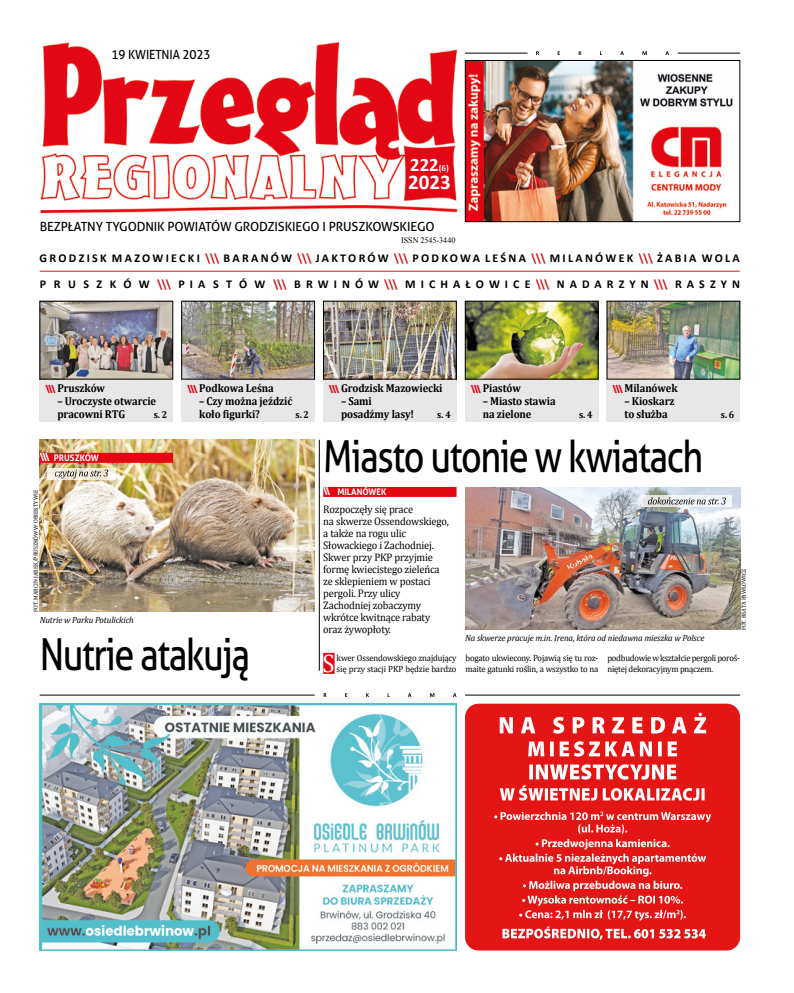
<style>
.page{position:relative;width:794px;height:993px;background:#fff}
.page>*{position:absolute;margin:0;border:0;box-sizing:border-box;transform-origin:0 0}
.t1{font:44px "Aller";letter-spacing:-.04em;color:#000;scale:.82 1}
.t2{font:25.5px "Cambria";color:#fff;scale:.96 1}
.t3{font:700 21px "Calibri";color:#fff}
.t4{font:700 19px "Calibri";color:#fff}
.t5{font:12.6px "Aller";letter-spacing:-.01em;color:#000}
.t6{font:12.6px "Aller";letter-spacing:-.01em;color:#000;scale:.94 1}
.t7{font:700 12px "Calibri";letter-spacing:.19em;color:#000}
.t8{font:700 12px "Calibri";letter-spacing:.425em;color:#000}
.t9{font:700 11.5px/13px "Cambria";letter-spacing:-.01em;color:#000;scale:.92 1}
.t10{font:11px/12px "Cambria";letter-spacing:-.015em;color:#000;scale:.95 1}
.t11{font:700 10px "Cambria";color:#000;scale:.92 1}
.t12{font:9px/11px "Cambria";letter-spacing:-.025em;color:#000;scale:.96 1}
.t13{font:italic 9px "Cambria";letter-spacing:-.015em;color:#000}
.t14{font:700 9px "Aller";color:#fff;scale:.96 1}
.t15{font:8.4px "Times New Roman";color:#000;scale:.96 1}
.t16{font:6px "Cambria";color:#000;scale:.96 1}
.s1{font-size:9px}
.s2{color:#cd1719}
.s3{font-size:11px}
</style>
<div class="page">
<img style="left:40px;top:43px;width:417px;height:171px">
<div style="left:40px;top:300px;width:133px;height:122px;background:#e8e7e7"></div>
<div style="left:181px;top:300px;width:134px;height:122px;background:#e8e7e7"></div>
<div style="left:323px;top:300px;width:133px;height:122px;background:#e8e7e7"></div>
<div style="left:465px;top:300px;width:133px;height:122px;background:#e8e7e7"></div>
<div style="left:607px;top:300px;width:133px;height:122px;background:#e8e7e7"></div>
<img style="left:42px;top:303px;width:129px;height:74px">
<div style="left:40px;top:301px;width:133px;height:78px;border:1px solid #000"></div>
<img style="left:183px;top:303px;width:130px;height:74px">
<div style="left:181px;top:301px;width:134px;height:78px;border:1px solid #000"></div>
<img style="left:325px;top:303px;width:129px;height:74px">
<div style="left:323px;top:301px;width:133px;height:78px;border:1px solid #000"></div>
<img style="left:467px;top:303px;width:129px;height:74px">
<div style="left:465px;top:301px;width:133px;height:78px;border:1px solid #000"></div>
<img style="left:609px;top:303px;width:129px;height:74px">
<div style="left:607px;top:301px;width:133px;height:78px;border:1px solid #000"></div>
<hr style="left:465px;top:53px;width:62px;height:1px;background:#000">
<hr style="left:677px;top:53px;width:63px;height:1px;background:#000">
<svg style="left:536px;top:51px;width:133px;height:4px"></svg>
<hr style="left:40px;top:271px;width:700px;height:1px;background:#cd1719">
<img style="left:467px;top:62px;width:266px;height:158px">
<div style="left:465px;top:60px;width:275px;height:162px;border:1px solid #000"></div>
<div style="left:466px;top:705px;width:272px;height:243px;background:#e41515;border-radius:12px"></div>
<div style="left:465px;top:703px;width:275px;height:247px;border:3px solid #e41515;border-radius:12px"></div>
<svg style="left:502px;top:926px;width:204px;height:13px"></svg>
<svg style="left:494px;top:811px;width:217px;height:109px"></svg>
<svg style="left:500px;top:785px;width:204px;height:15px"></svg>
<svg style="left:529px;top:764px;width:147px;height:15px"></svg>
<svg style="left:528px;top:741px;width:149px;height:15px"></svg>
<svg style="left:500px;top:712px;width:206px;height:21px"></svg>
<img style="left:40px;top:703px;width:416px;height:247px">
<img style="left:40px;top:439px;width:275px;height:172px">
<div style="left:323px;top:486px;width:133px;height:10px;background:#e30613"></div>
<div style="left:323px;top:652px;width:11px;height:21px;background:#e30613"></div>
<img style="left:465px;top:487px;width:275px;height:142px">
<hr style="left:40px;top:694px;width:275px;height:1px;background:#000">
<hr style="left:465px;top:694px;width:275px;height:1px;background:#000">
<svg style="left:324px;top:693px;width:132px;height:3px"></svg>
<div style="left:40px;top:452px;width:133px;height:10px;background:#e30613"></div>
<svg style="left:47px;top:468px;width:69px;height:12px"></svg>
<svg style="left:55px;top:469px;width:53px;height:9px"></svg>
<svg style="left:641px;top:495px;width:91px;height:11px"></svg>
<svg style="left:648px;top:497px;width:78px;height:7px"></svg>
<hr style="left:319px;top:439px;width:1px;height:231px;background:#000">
<p class="t6" style="left:112px;top:46px;width:107px">19 KWIETNIA 2023</p>
<h3 class="t4" style="left:410px;top:152px;width:40px">222<span class="s1">(6)</span></h3>
<h3 class="t3" style="left:408px;top:169px;width:44px">2023</h3>
<p class="t5" style="left:40px;top:219px;width:396px">BEZPŁATNY TYGODNIK POWIATÓW GRODZISKIEGO I PRUSZKOWSKIEGO</p>
<p class="t15" style="left:401px;top:234px;width:58px">ISSN 2545-3440</p>
<p class="t7" style="left:40px;top:250px;width:701px">GRODZISK MAZOWIECKI <span class="s2">\\\</span> BARANÓW <span class="s2">\\\</span> JAKTORÓW <span class="s2">\\\</span> PODKOWA LEŚNA <span class="s2">\\\</span> MILANÓWEK <span class="s2">\\\</span> ŻABIA WOLA</p>
<p class="t8" style="left:40px;top:276px;width:701px">P R U S Z K Ó W <span class="s2">\\\</span> PIA S T Ó W <span class="s2">\\\</span> BRWINÓW<span class="s2">\\\</span> MICHAŁOWICE<span class="s2">\\\</span> NADARZYN<span class="s2">\\\</span> RASZYN</p>
<p class="t9" style="left:45px;top:380px;width:66px"><sub>\\\</sub> Pruszków</p>
<p class="t9" style="left:57px;top:393px;width:109px">– Uroczyste otwarcie pracowni RTG</p>
<p class="t11" style="left:154px;top:407px;width:16px">s. 2</p>
<p class="t14" style="left:40px;top:452px;width:63px"><span class="s3">\\\</span> PRUSZKÓW</p>
<p class="t16" style="left:32px;top:611px;width:128px;rotate:-90deg">FOT. MARCIN JAREK/PRUSZKÓW W OBIEKTYWIE</p>
<p class="t13" style="left:40px;top:613px;width:96px">Nutrie w Parku Potulickich</p>
<p class="t9" style="left:187px;top:380px;width:96px"><sub>\\\</sub> Podkowa Leśna</p>
<p class="t9" style="left:199px;top:393px;width:103px">– Czy można jeździć koło figurki?</p>
<p class="t11" style="left:295px;top:407px;width:16px">s. 2</p>
<h1 class="t1" style="left:40px;top:627px;width:258px">Nutrie atakują</h1>
<p class="t9" style="left:329px;top:380px;width:125px"><sub>\\\</sub> Grodzisk Mazowiecki</p>
<p class="t9" style="left:341px;top:393px;width:81px">– Sami posadźmy lasy!</p>
<p class="t11" style="left:437px;top:407px;width:16px">s. 4</p>
<p class="t9" style="left:471px;top:380px;width:56px"><sub>\\\</sub> Piastów</p>
<p class="t9" style="left:483px;top:393px;width:81px">– Miasto stawia na zielone</p>
<p class="t11" style="left:579px;top:407px;width:16px">s. 4</p>
<p class="t9" style="left:612px;top:380px;width:72px"><sub>\\\</sub> Milanówek</p>
<p class="t9" style="left:624px;top:393px;width:56px">– Kioskarz to służba</p>
<p class="t11" style="left:721px;top:407px;width:16px">s. 6</p>
<h1 class="t1" style="left:323px;top:429px;width:465px">Miasto utonie w kwiatach</h1>
<p class="t14" style="left:323px;top:486px;width:67px"><span class="s3">\\</span> MILANÓWEK</p>
<p class="t10" style="left:323px;top:503px;width:134px">Rozpoczęły się prace<br>na skwerze Ossendowskiego, a także na rogu ulic<br>Słowackiego i Zachodniej.<br>Skwer przy PKP przyjmie formę kwiecistego zieleńca ze sklepieniem w postaci pergoli. Przy ulicy<br>Zachodniej zobaczymy wkrótce kwitnące rabaty oraz żywopłoty.</p>
<h2 class="t2" style="left:322px;top:647px;width:14px">S</h2>
<p class="t12" style="left:337px;top:651px;width:126px">kwer Ossendowskiego znajdujący się przy stacji PKP będzie bardzo</p>
<p class="t12" style="left:465px;top:651px;width:140px">bogato ukwiecony. Pojawią się tu roz&shy;maite gatunki roślin, a wszystko to na</p>
<p class="t12" style="left:607px;top:651px;width:140px">podbudowie w kształcie pergoli poroś&shy;niętej dekoracyjnym pnączem.</p>
<p class="t16" style="left:740px;top:630px;width:66px;rotate:-90deg">FOT. BEATA PAWŁOWICZ</p>
<p class="t13" style="left:465px;top:631px;width:241px">Na skwerze pracuje m.in. Irena, która od niedawna mieszka w Polsce</p>
</div>
